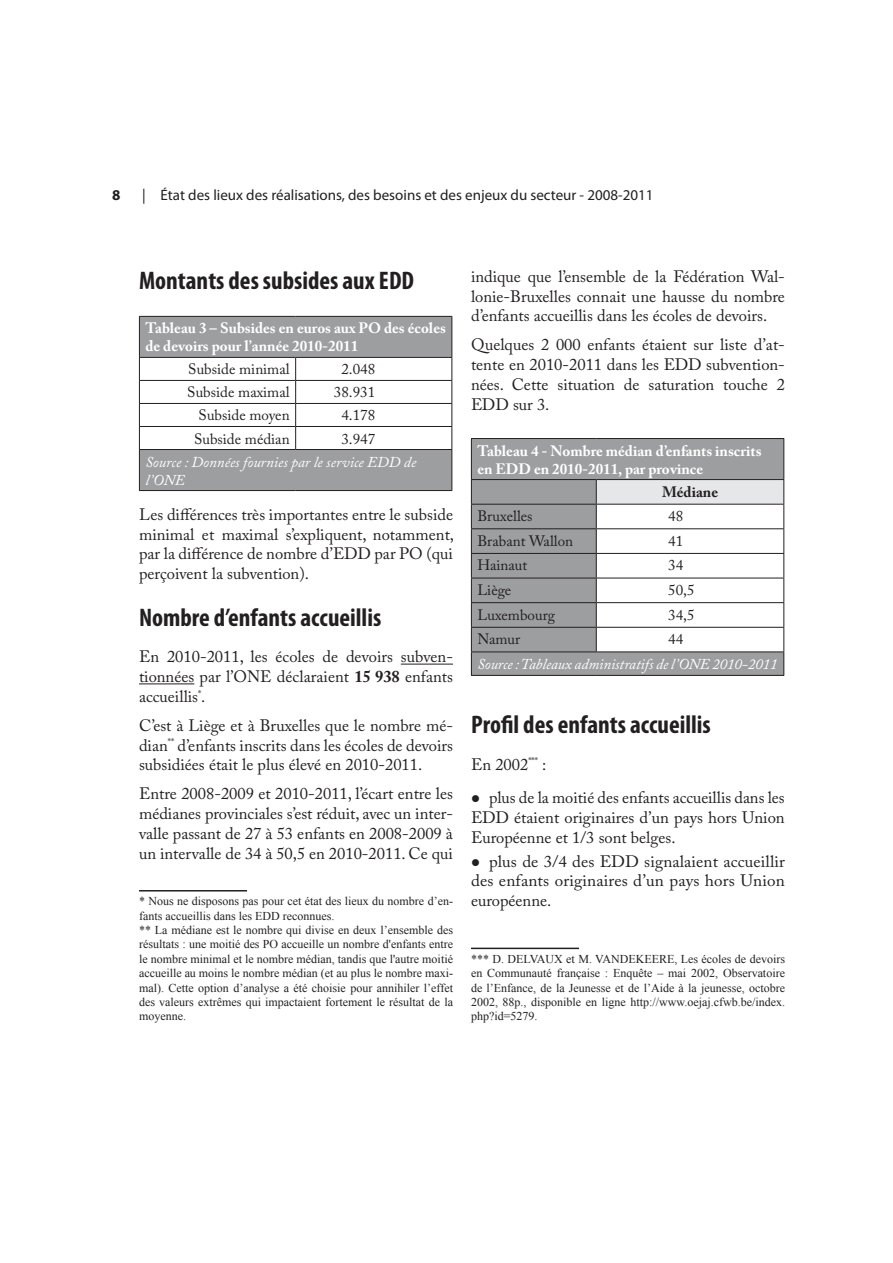
<style>
.page{position:relative;width:893px;height:1263px;background:#fff}
.page>*{position:absolute;margin:0;border:0;box-sizing:border-box;transform-origin:0 0}
.Intitulé_2{font:700 condensed 25.5px "Myriad Pro";color:#231f20}
.Corps{font:16.5px/19.8px "Adobe Caslon Pro";color:#231f20;text-align:justify}
.Puces_niv_1_ddx{font:16.5px/19.8px "Adobe Caslon Pro";color:#231f20;text-align:justify}
.Ndbp{font:16.5px/19.8px "Adobe Caslon Pro";color:#231f20;text-align:justify}
.Contenu_tableau{font:15px "Adobe Caslon Pro";color:#231f20}
.Folio_Gauche{font:15px "Myriad Pro";color:#231f20}
.Contenu_tableau-2{font:700 15px/18px "Adobe Caslon Pro";color:#fff}
.Style_global{font:700 15px/18px "Adobe Caslon Pro";color:#fff}
.Style_global-2{font:15px "Adobe Caslon Pro";color:#231f20}
.Style_global-3{font:italic 15px "Adobe Caslon Pro";letter-spacing:-.005em;color:#fff}
.Note_de_bas_de_page{font:italic 15px/18px "Adobe Caslon Pro";color:#fff}
.Style_global-4{font:700 15px "Adobe Caslon Pro";color:#231f20}
.Folio_Gauche-2{font:700 15px "Myriad Pro";color:#231f20}
.Ndbp-2{font:12px/14.4px "Times New Roman";color:#231f20;text-align:justify}
.s1{font-weight:700}
</style>
<div class="page">
<hr style="left:401px;top:664px;width:52px;height:1px;background:#231f20">
<hr style="left:139px;top:683px;width:55px;height:1px;background:#231f20">
<div style="left:140px;top:317px;width:311px;height:173px;background:#9d9e9f"></div>
<hr style="left:139px;top:316px;width:157px;height:1px;background:#231f20">
<hr style="left:139px;top:317px;width:1px;height:40px;background:#231f20">
<hr style="left:296px;top:316px;width:156px;height:1px;background:#231f20">
<hr style="left:451px;top:317px;width:1px;height:40px;background:#231f20">
<svg style="left:139px;top:357px;width:313px;height:92px"></svg>
<hr style="left:139px;top:449px;width:157px;height:1px;background:#231f20">
<hr style="left:139px;top:450px;width:1px;height:40px;background:#231f20">
<hr style="left:296px;top:449px;width:156px;height:1px;background:#231f20">
<hr style="left:451px;top:450px;width:1px;height:40px;background:#231f20">
<hr style="left:139px;top:490px;width:157px;height:1px;background:#231f20">
<hr style="left:296px;top:490px;width:156px;height:1px;background:#231f20">
<hr style="left:139px;top:890px;width:108px;height:1px;background:#231f20">
<hr style="left:471px;top:948px;width:108px;height:1px;background:#231f20">
<svg style="left:472px;top:439px;width:311px;height:212px;fill:#9d9e9f"></svg>
<div style="left:596px;top:480px;width:188px;height:24px;background:#e6e7e9"></div>
<div style="left:471px;top:652px;width:313px;height:23px;background:#9d9e9f"></div>
<hr style="left:471px;top:438px;width:125px;height:1px;background:#231f20">
<hr style="left:471px;top:439px;width:1px;height:40px;background:#231f20">
<hr style="left:596px;top:438px;width:188px;height:1px;background:#231f20">
<hr style="left:783px;top:439px;width:1px;height:40px;background:#231f20">
<hr style="left:471px;top:479px;width:125px;height:1px;background:#231f20">
<hr style="left:596px;top:479px;width:188px;height:1px;background:#231f20">
<hr style="left:471px;top:504px;width:125px;height:1px;background:#231f20">
<hr style="left:596px;top:504px;width:188px;height:1px;background:#231f20">
<hr style="left:471px;top:528px;width:125px;height:1px;background:#231f20">
<hr style="left:596px;top:528px;width:188px;height:1px;background:#231f20">
<hr style="left:471px;top:553px;width:125px;height:1px;background:#231f20">
<hr style="left:596px;top:553px;width:188px;height:1px;background:#231f20">
<hr style="left:471px;top:578px;width:125px;height:1px;background:#231f20">
<hr style="left:596px;top:578px;width:188px;height:1px;background:#231f20">
<hr style="left:471px;top:602px;width:125px;height:1px;background:#231f20">
<hr style="left:596px;top:602px;width:188px;height:1px;background:#231f20">
<hr style="left:471px;top:627px;width:125px;height:1px;background:#231f20">
<hr style="left:596px;top:627px;width:188px;height:1px;background:#231f20">
<svg style="left:596px;top:480px;width:1px;height:171px"></svg>
<hr style="left:471px;top:651px;width:125px;height:1px;background:#231f20">
<svg style="left:471px;top:480px;width:1px;height:195px"></svg>
<hr style="left:596px;top:651px;width:188px;height:1px;background:#231f20">
<svg style="left:783px;top:480px;width:1px;height:195px"></svg>
<hr style="left:471px;top:675px;width:125px;height:1px;background:#231f20">
<hr style="left:596px;top:675px;width:188px;height:1px;background:#231f20">
<p class="Folio_Gauche-2" style="left:112px;top:185px;width:10px">8</p>
<p class="Folio_Gauche" style="left:142px;top:186px;width:513px">| État des lieux des réalisations, des besoins et des enjeux du secteur - 2008-2011</p>
<p class="Intitulé_2" style="left:139px;top:264px;width:276px">Montants des subsides aux EDD</p>
<p class="Contenu_tableau-2" style="left:145px;top:319px;width:302px">Tableau 3 – Subsides en euros aux PO des écoles de devoirs pour l’année 2010-2011</p>
<p class="Contenu_tableau" style="left:188px;top:360px;width:103px">Subside minimal</p>
<p class="Contenu_tableau" style="left:341px;top:360px;width:35px">2.048</p>
<p class="Contenu_tableau" style="left:187px;top:383px;width:104px">Subside maximal</p>
<p class="Contenu_tableau" style="left:334px;top:383px;width:43px">38.931</p>
<p class="Contenu_tableau" style="left:199px;top:406px;width:93px">Subside moyen</p>
<p class="Contenu_tableau" style="left:341px;top:406px;width:35px">4.178</p>
<p class="Contenu_tableau" style="left:194px;top:430px;width:97px">Subside médian</p>
<p class="Contenu_tableau" style="left:341px;top:430px;width:35px">3.947</p>
<p class="Note_de_bas_de_page" style="left:145px;top:452px;width:272px">Source : Données fournies par le service EDD de l’ONE</p>
<p class="Corps" style="left:139px;top:504px;width:317px">Les différences très importantes entre le subside minimal et maximal s’expliquent, notamment, par la différence de nombre d’EDD par PO (qui perçoivent la subvention).</p>
<p class="Intitulé_2" style="left:139px;top:601px;width:244px">Nombre d’enfants accueillis</p>
<p class="Corps" style="left:139px;top:647px;width:315px">En 2010-2011, les écoles de devoirs subven&shy;tionnées par l’ONE déclaraient <span class="s1">15 938</span> enfants accueillis<sup>*</sup>.</p>
<p class="Corps" style="left:139px;top:715px;width:315px">C’est à Liège et à Bruxelles que le nombre mé&shy;dian<sup>**</sup> d’enfants inscrits dans les écoles de devoirs subsidiées était le plus élevé en 2010-2011.</p>
<p class="Corps" style="left:139px;top:784px;width:315px">Entre 2008-2009 et 2010-2011, l’écart entre les médianes provinciales s’est réduit, avec un inter&shy;valle passant de 27 à 53 enfants en 2008-2009 à un intervalle de 34 à 50,5 en 2010-2011. Ce qui</p>
<p class="Ndbp-2" style="left:139px;top:894px;width:315px">* Nous ne disposons pas pour cet état des lieux du nombre d’en&shy;fants accueillis dans les EDD reconnues.</p>
<p class="Ndbp-2" style="left:139px;top:922px;width:315px">** La médiane est le nombre qui divise en deux l’ensemble des résultats : une moitié des PO accueille un nombre d'enfants entre le nombre minimal et le nombre médian, tandis que l'autre moitié accueille au moins le nombre médian (et au plus le nombre maxi&shy;mal). Cette option d’analyse a été choisie pour annihiler l’effet des valeurs extrêmes qui impactaient fortement le résultat de la moyenne.</p>
<p class="Ndbp" style="left:471px;top:266px;width:315px">indique que l’ensemble de la Fédération Wal&shy;lonie-Bruxelles connait une hausse du nombre d’enfants accueillis dans les écoles de devoirs.</p>
<p class="Corps" style="left:471px;top:335px;width:315px">Quelques 2 000 enfants étaient sur liste d’at&shy;tente en 2010-2011 dans les EDD subvention&shy;nées. Cette situation de saturation touche 2<br>EDD sur 3.</p>
<p class="Style_global" style="left:477px;top:441px;width:286px">Tableau 4 - Nombre médian d’enfants inscrits en EDD en 2010-2011, par province</p>
<p class="Style_global-4" style="left:662px;top:483px;width:58px">Médiane</p>
<p class="Style_global-2" style="left:477px;top:507px;width:57px">Bruxelles</p>
<p class="Style_global-2" style="left:668px;top:507px;width:16px">48</p>
<p class="Style_global-2" style="left:477px;top:532px;width:97px">Brabant Wallon</p>
<p class="Style_global-2" style="left:668px;top:532px;width:16px">41</p>
<p class="Style_global-2" style="left:477px;top:556px;width:51px">Hainaut</p>
<p class="Style_global-2" style="left:668px;top:556px;width:16px">34</p>
<p class="Style_global-2" style="left:477px;top:581px;width:35px">Liège</p>
<p class="Style_global-2" style="left:668px;top:581px;width:28px">50,5</p>
<p class="Style_global-2" style="left:477px;top:606px;width:79px">Luxembourg</p>
<p class="Style_global-2" style="left:668px;top:606px;width:28px">34,5</p>
<p class="Style_global-2" style="left:477px;top:630px;width:44px">Namur</p>
<p class="Style_global-2" style="left:668px;top:630px;width:16px">44</p>
<p class="Style_global-3" style="left:477px;top:655px;width:302px">Source : Tableaux administratifs de l’ONE 2010-2011</p>
<p class="Intitulé_2" style="left:471px;top:708px;width:241px">Profil des enfants accueillis</p>
<p class="Corps" style="left:471px;top:754px;width:77px">En 2002<sup>***</sup> :</p>
<p class="Puces_niv_1_ddx" style="left:471px;top:787px;width:315px;text-indent:18px">plus de la moitié des enfants accueillis dans les EDD étaient originaires d’un pays hors Union Européenne et 1/3 sont belges.</p>
<p class="Puces_niv_1_ddx" style="left:471px;top:851px;width:315px;text-indent:18px">plus de 3/4 des EDD signalaient accueillir des enfants originaires d’un pays hors Union européenne.</p>
<p class="Ndbp-2" style="left:471px;top:951px;width:315px">*** D. DELVAUX et M. VANDEKEERE, Les écoles de devoirs en Communauté française : Enquête – mai 2002, Observatoire de l’Enfance, de la Jeunesse et de l’Aide à la jeunesse, octobre 2002, 88p., disponible en ligne http://www.oejaj.cfwb.be/index. php?id=5279.</p>
</div>
